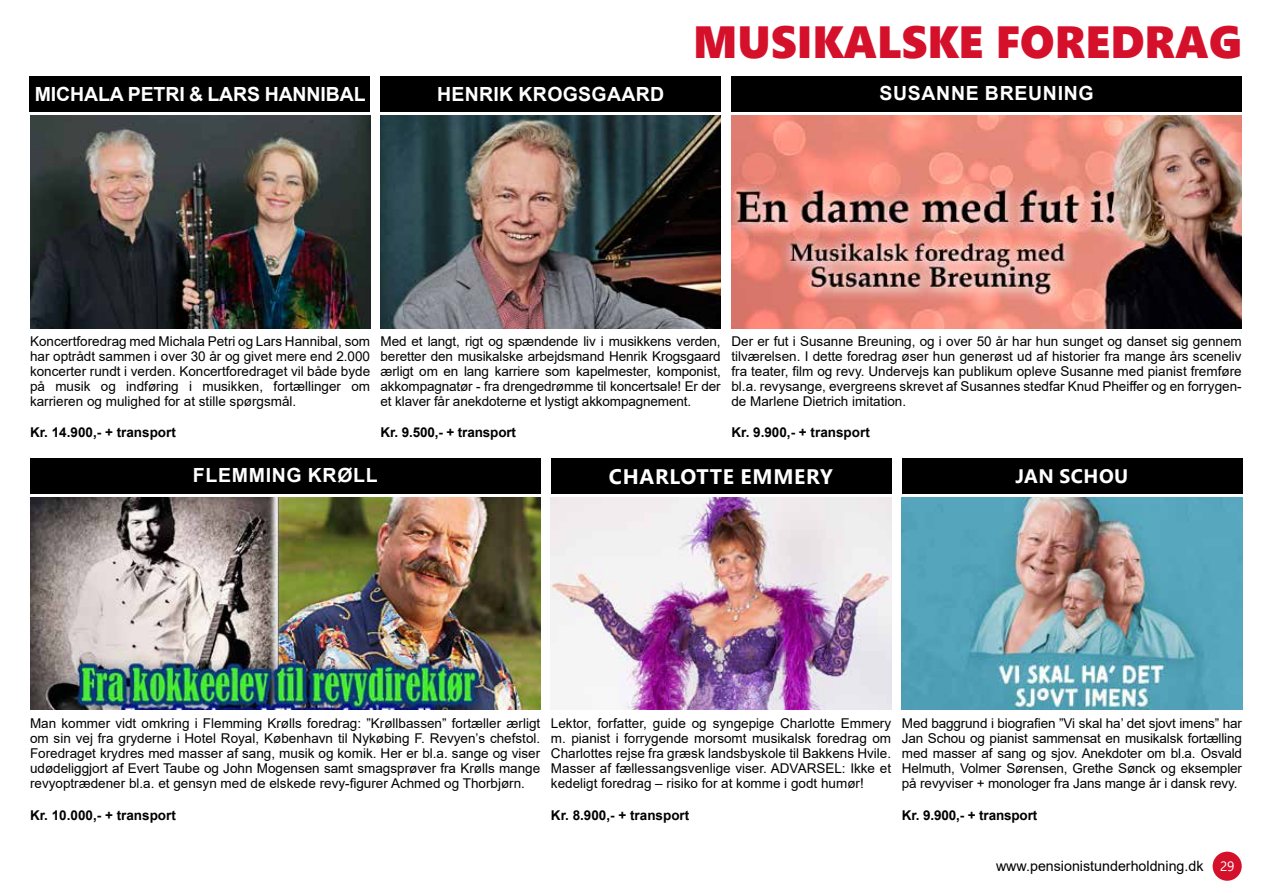
<style>
.page{position:relative;width:1263px;height:893px;background:#fff}
.page>*{position:absolute;margin:0;border:0;box-sizing:border-box;transform-origin:0 0}
.t1{font:45px "Segoe UI Black";color:#d5102a}
.t2{font:700 21px "Segoe UI";letter-spacing:.035em;color:#fff}
.t3{font:700 19.5px "Arial";letter-spacing:.035em;color:#fff}
.t4{font:700 19.5px "Arial";letter-spacing:-.005em;color:#fff}
.t5{font:700 19.5px "Arial";letter-spacing:.015em;color:#fff}
.t6{font:700 19.5px "Segoe UI";letter-spacing:.025em;color:#fff}
.t7{font:14.25px "Arial";color:#000}
.t8{font:13.5px/15px "Arial";color:#000;text-align:justify}
.t9{font:700 13.5px "Arial";color:#000}
.s1{font-family:"Segoe UI";font-size:13.5px;color:#fff}
</style>
<div class="page">
<div style="left:1212px;top:852px;width:30px;height:29px;background:#d5102a;border-radius:50%"></div>
<div style="left:551px;top:458px;width:340px;height:35px;background:#000"></div>
<div style="left:902px;top:458px;width:340px;height:35px;background:#000"></div>
<img style="left:551px;top:497px;width:340px;height:213px">
<img style="left:902px;top:497px;width:340px;height:213px">
<img style="left:30px;top:497px;width:510px;height:213px">
<div style="left:30px;top:458px;width:510px;height:35px;background:#000"></div>
<img style="left:30px;top:116px;width:340px;height:212px">
<div style="left:30px;top:77px;width:340px;height:35px;background:#000"></div>
<img style="left:381px;top:116px;width:340px;height:212px">
<div style="left:381px;top:77px;width:340px;height:35px;background:#000"></div>
<img style="left:731px;top:116px;width:511px;height:212px">
<div style="left:731px;top:77px;width:511px;height:35px;background:#000"></div>
<h3 class="t4" style="left:35px;top:81px;width:333px">MICHALA PETRI &amp; LARS HANNIBAL</h3>
<h1 class="t1" style="left:693px;top:10px;width:550px">MUSIKALSKE FOREDRAG</h1>
<h3 class="t5" style="left:437px;top:81px;width:229px">HENRIK KROGSGAARD</h3>
<h3 class="t3" style="left:879px;top:80px;width:216px">SUSANNE BREUNING</h3>
<p class="t8" style="left:30px;top:333px;width:342px">Koncertforedrag med Michala Petri og Lars Hannibal, som har optrådt sammen i over 30 år og givet mere end 2.000 koncerter rundt i verden. Koncertforedraget vil både byde på musik og indføring i musikken, fortællinger om karrieren og mulighed for at stille spørgsmål.</p>
<p class="t9" style="left:30px;top:423px;width:147px">Kr. 14.900,- + transport</p>
<p class="t8" style="left:381px;top:333px;width:342px">Med et langt, rigt og spændende liv i musikkens verden, beretter den musikalske arbejdsmand Henrik Krogsgaard ærligt om en lang karriere som kapelmester, komponist, akkompagnatør - fra drengedrømme til koncertsale! Er der et klaver får anekdoterne et lystigt akkompagnement.</p>
<p class="t9" style="left:381px;top:423px;width:137px">Kr. 9.500,- + transport</p>
<p class="t8" style="left:731px;top:333px;width:512px">Der er fut i Susanne Breuning, og i over 50 år har hun sunget og danset sig gennem tilværelsen. I dette foredrag øser hun generøst ud af historier fra mange års sceneliv fra teater, film og revy. Undervejs kan publikum opleve Susanne med pianist fremføre bl.a. revysange, evergreens skrevet af Susannes stedfar Knud Pheiffer og en forrygen&shy;de Marlene Dietrich imitation.</p>
<p class="t9" style="left:731px;top:423px;width:140px">Kr. 9.900,- + transport</p>
<h3 class="t3" style="left:193px;top:461px;width:186px">FLEMMING KRØLL</h3>
<h2 class="t2" style="left:609px;top:457px;width:226px">CHARLOTTE EMMERY</h2>
<h3 class="t6" style="left:1015px;top:457px;width:114px">JAN SCHOU</h3>
<p class="t8" style="left:30px;top:716px;width:512px">Man kommer vidt omkring i Flemming Krølls foredrag: ”Krøllbassen” fortæller ærligt om sin vej fra gryderne i Hotel Royal, København til Nykøbing F. Revyen’s chefstol.<br>Foredraget krydres med masser af sang, musik og komik. Her er bl.a. sange og viser udødeliggjort af Evert Taube og John Mogensen samt smagsprøver fra Krølls mange revyoptrædener bl.a. et gensyn med de elskede revy-figurer Achmed og Thorbjørn.</p>
<p class="t9" style="left:30px;top:805px;width:147px">Kr. 10.000,- + transport</p>
<p class="t8" style="left:551px;top:716px;width:342px">Lektor, forfatter, guide og syngepige Charlotte Emmery m. pianist i forrygende morsomt musikalsk foredrag om Charlottes rejse fra græsk landsbyskole til Bakkens Hvile.<br>Masser af fællessangsvenlige viser. ADVARSEL: Ikke et kedeligt foredrag – risiko for at komme i godt humør!</p>
<p class="t9" style="left:551px;top:805px;width:140px">Kr. 8.900,- + transport</p>
<p class="t8" style="left:902px;top:716px;width:342px">Med baggrund i biografien ”Vi skal ha’ det sjovt imens” har Jan Schou og pianist sammensat en musikalsk fortælling med masser af sang og sjov. Anekdoter om bl.a. Osvald Helmuth, Volmer Sørensen, Grethe Sønck og eksempler på revyviser + monologer fra Jans mange år i dansk revy.</p>
<p class="t9" style="left:902px;top:805px;width:137px">Kr. 9.900,- + transport</p>
<p class="t7" style="left:996px;top:856px;width:240px">www.pensionistunderholdning.dk <span class="s1">29</span></p>
</div>
